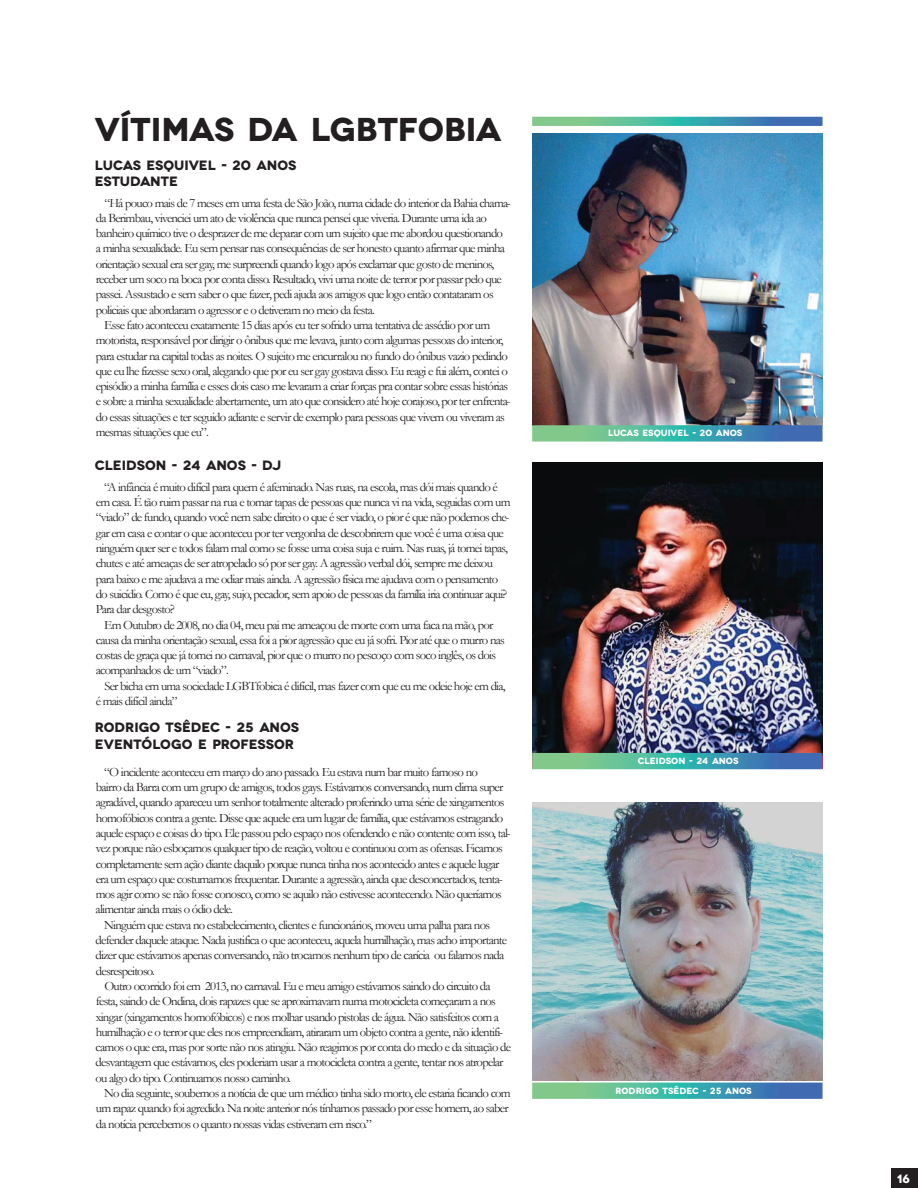
<style>
.page{position:relative;width:918px;height:1188px;background:#fff}
.page>*{position:absolute;margin:0;border:0;box-sizing:border-box;transform-origin:0 0}
.t1{font:700 33px "Novecentowide";color:#231f20}
.t2{font:700 13.5px/16.2px "Novecentowide";color:#231f20}
.t3{font:12.75px/15.3px "Garamond";letter-spacing:-.06em;color:#231f20}
.t4{font:700 12px "Novecentowide";color:#fff}
.t5{font:700 9px "Novecentowide";color:#fff}
</style>
<div class="page">
<svg style="left:532px;top:1083px;width:291px;height:16px;background:#53a6a5"></svg>
<img style="left:532px;top:134px;width:291px;height:291px">
<img style="left:532px;top:462px;width:291px;height:291px">
<img style="left:532px;top:803px;width:291px;height:277px">
<svg style="left:532px;top:753px;width:291px;height:16px;background:#51a5a4"></svg>
<svg style="left:532px;top:425px;width:291px;height:17px;background:#57a7a6"></svg>
<svg style="left:532px;top:117px;width:291px;height:9px;background:#52a6a4"></svg>
<div style="left:891px;top:1168px;width:27px;height:20px;background:#231f20"></div>
<h1 class="t1" style="left:95px;top:109px;width:408px">VÍTIMAS DA LGBTFOBIA</h1>
<p class="t2" style="left:95px;top:157px;width:203px">LUCAS ESQUIVEL - 20 ANOS<br>ESTUDANTE</p>
<p class="t3" style="left:104px;top:195px;width:408px">“Há pouco mais de 7 meses em uma festa de São João, numa cidade do interior da Bahia chama-</p>
<p class="t3" style="left:96px;top:210px;width:393px">da Berimbau, vivenciei um ato de violência que nunca pensei que viveria. Durante uma ida ao</p>
<p class="t3" style="left:96px;top:225px;width:409px">banheiro químico tive o desprazer de me deparar com um sujeito que me abordou questionando</p>
<p class="t3" style="left:96px;top:240px;width:411px">a minha sexualidade. Eu sem pensar nas consequências de ser honesto quanto afirmar que minha</p>
<p class="t3" style="left:96px;top:256px;width:400px">orientação sexual era ser gay, me surpreendi quando logo após exclamar que gosto de meninos,</p>
<p class="t3" style="left:96px;top:271px;width:408px">receber um soco na boca por conta disso. Resultado, vivi uma noite de terror por passar pelo que</p>
<p class="t3" style="left:96px;top:286px;width:399px">passei. Assustado e sem saber o que fazer, pedi ajuda aos amigos que logo então contataram os</p>
<p class="t3" style="left:96px;top:302px;width:281px">policiais que abordaram o agressor e o detiveram no meio da festa.</p>
<p class="t3" style="left:104px;top:317px;width:387px">Esse fato aconteceu exatamente 15 dias após eu ter sofrido uma tentativa de assédio por um</p>
<p class="t3" style="left:96px;top:332px;width:409px">motorista, responsável por dirigir o ônibus que me levava, junto com algumas pessoas do interior,</p>
<p class="t3" style="left:96px;top:348px;width:414px">para estudar na capital todas as noites. O sujeito me encurralou no fundo do ônibus vazio pedindo</p>
<p class="t3" style="left:96px;top:363px;width:414px">que eu lhe fizesse sexo oral, alegando que por eu ser gay gostava disso. Eu reagi e fui além, contei o</p>
<p class="t3" style="left:96px;top:378px;width:414px">episódio a minha família e esses dois caso me levaram a criar forças pra contar sobre essas histórias</p>
<p class="t3" style="left:96px;top:393px;width:416px">e sobre a minha sexualidade abertamente, um ato que considero até hoje corajoso, por ter enfrenta-</p>
<p class="t3" style="left:96px;top:409px;width:411px">do essas situações e ter seguido adiante e servir de exemplo para pessoas que vivem ou viveram as</p>
<p class="t3" style="left:96px;top:424px;width:115px">mesmas situações que eu”.</p>
<p class="t2" style="left:95px;top:457px;width:188px">CLEIDSON - 24 ANOS - DJ</p>
<p class="t3" style="left:96px;top:479px;width:416px;text-indent:9px">“A infância é muito difícil para quem é afeminado. Nas ruas, na escola, mas dói mais quando é em casa. É tão ruim passar na rua e tomar tapas de pessoas que nunca vi na vida, seguidas com um “viado” de fundo, quando você nem sabe direito o que é ser viado, o pior é que não podemos che&shy;gar em casa e contar o que aconteceu por ter vergonha de descobrirem que você é uma coisa que ninguém quer ser e todos falam mal como se fosse uma coisa suja e ruim. Nas ruas, já tomei tapas, chutes e até ameaças de ser atropelado só por ser gay. A agressão verbal dói, sempre me deixou para baixo e me ajudava a me odiar mais ainda. A agressão física me ajudava com o pensamento do suicídio. Como é que eu, gay, sujo, pecador, sem apoio de pessoas da família iria continuar aqui?<br>Para dar desgosto?</p>
<p class="t3" style="left:96px;top:617px;width:410px;text-indent:8px">Em Outubro de 2008, no dia 04, meu pai me ameaçou de morte com uma faca na mão, por causa da minha orientação sexual, essa foi a pior agressão que eu já sofri. Pior até que o murro nas costas de graça que já tomei no carnaval, pior que o murro no pescoço com soco inglês, os dois acompanhados de um “viado”.</p>
<p class="t3" style="left:96px;top:678px;width:411px;text-indent:9px">Ser bicha em uma sociedade LGBTfobica é difícil, mas fazer com que eu me odeie hoje em dia, é mais difícil ainda”</p>
<p class="t2" style="left:95px;top:720px;width:206px">RODRIGO TSÊDEC - 25 ANOS<br>EVENTÓLOGO E PROFESSOR</p>
<p class="t3" style="left:104px;top:764px;width:375px">“O incidente aconteceu em março do ano passado. Eu estava num bar muito famoso no</p>
<p class="t3" style="left:96px;top:779px;width:409px">bairro da Barra com um grupo de amigos, todos gays. Estávamos conversando, num clima super</p>
<p class="t3" style="left:96px;top:794px;width:410px">agradável, quando apareceu um senhor totalmente alterado proferindo uma série de xingamentos</p>
<p class="t3" style="left:96px;top:810px;width:409px">homofóbicos contra a gente. Disse que aquele era um lugar de família, que estávamos estragando</p>
<p class="t3" style="left:96px;top:825px;width:416px">aquele espaço e coisas do tipo. Ele passou pelo espaço nos ofendendo e não contente com isso, tal-</p>
<p class="t3" style="left:96px;top:840px;width:409px">vez porque não esboçamos qualquer tipo de reação, voltou e continuou com as ofensas. Ficamos</p>
<p class="t3" style="left:96px;top:856px;width:405px">completamente sem ação diante daquilo porque nunca tinha nos acontecido antes e aquele lugar</p>
<p class="t3" style="left:96px;top:871px;width:408px">era um espaço que costumamos frequentar. Durante a agressão, ainda que desconcertados, tenta-</p>
<p class="t3" style="left:96px;top:886px;width:408px">mos agir como se não fosse conosco, como se aquilo não estivesse acontecendo. Não queríamos</p>
<p class="t3" style="left:96px;top:902px;width:139px">alimentar ainda mais o ódio dele.</p>
<p class="t3" style="left:104px;top:917px;width:387px">Ninguém que estava no estabelecimento, clientes e funcionários, moveu uma palha para nos</p>
<p class="t3" style="left:96px;top:932px;width:413px">defender daquele ataque. Nada justifica o que aconteceu, aquela humilhação, mas acho importante</p>
<p class="t3" style="left:96px;top:947px;width:410px">dizer que estávamos apenas conversando, não trocamos nenhum tipo de carícia ou falamos nada</p>
<p class="t3" style="left:96px;top:963px;width:60px">desrespeitoso.</p>
<p class="t3" style="left:104px;top:978px;width:388px">Outro ocorrido foi em 2013, no carnaval. Eu e meu amigo estávamos saindo do circuito da</p>
<p class="t3" style="left:96px;top:993px;width:402px">festa, saindo de Ondina, dois rapazes que se aproximavam numa motocicleta começaram a nos</p>
<p class="t3" style="left:96px;top:1009px;width:405px">xingar (xingamentos homofóbicos) e nos molhar usando pistolas de água. Não satisfeitos com a</p>
<p class="t3" style="left:96px;top:1024px;width:409px">humilhação e o terror que eles nos empreendiam, atiraram um objeto contra a gente, não identifi-</p>
<p class="t3" style="left:96px;top:1039px;width:417px">camos o que era, mas por sorte não nos atingiu. Não reagimos por conta do medo e da situação de</p>
<p class="t3" style="left:96px;top:1055px;width:409px">desvantagem que estávamos, eles poderiam usar a motocicleta contra a gente, tentar nos atropelar</p>
<p class="t3" style="left:96px;top:1070px;width:197px">ou algo do tipo. Continuamos nosso caminho.</p>
<p class="t3" style="left:104px;top:1085px;width:408px">No dia seguinte, soubemos a notícia de que um médico tinha sido morto, ele estaria ficando com</p>
<p class="t3" style="left:96px;top:1100px;width:414px">um rapaz quando foi agredido. Na noite anterior nós tínhamos passado por esse homem, ao saber</p>
<p class="t3" style="left:96px;top:1116px;width:278px">da notícia percebemos o quanto nossas vidas estiveram em risco.”</p>
<p class="t5" style="left:608px;top:427px;width:136px">LUCAS ESQUIVEL - 20 ANOS</p>
<p class="t5" style="left:638px;top:755px;width:102px">CLEIDSON - 24 ANOS</p>
<p class="t5" style="left:615px;top:1085px;width:138px">RODRIGO TSÊDEC - 25 ANOS</p>
<p class="t4" style="left:897px;top:1171px;width:15px">16</p>
</div>
